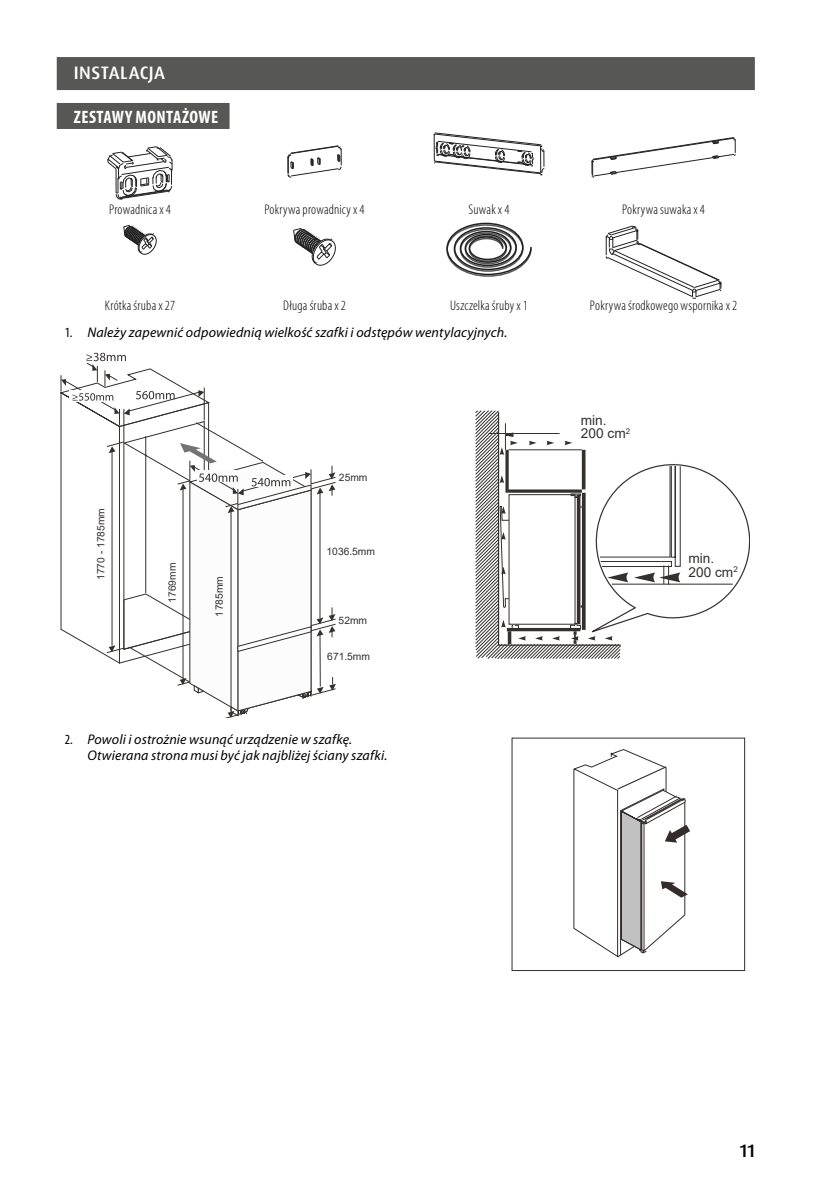
<style>
.page{position:relative;width:840px;height:1191px;background:#fff}
.page>*{position:absolute;margin:0;border:0;box-sizing:border-box;transform-origin:0 0}
.t1{font:700 condensed 18px "Myriad Pro";letter-spacing:.02em;color:#fff}
.t2{font:500 18px "Dax Pro";letter-spacing:.025em;color:#fff}
.t3{font:500 18px "Dax Pro";color:#000}
.t4{font:italic 14px/16px "Myriad Pro";letter-spacing:.01em;color:#000}
.t5{font:300 condensed 14px "Myriad Pro";letter-spacing:.015em;color:#000}
.t6{font:13.6px/13.6px "Arial";color:#33302e}
.t7{font:10.2px "Arial";color:#33302e}
.s1{font-style:normal;font-stretch:condensed}
</style>
<div class="page">
<div style="left:57px;top:57px;width:697px;height:33px;background:#575756"></div>
<div style="left:57px;top:103px;width:172px;height:26px;background:#575756"></div>
<svg style="left:107px;top:146px;width:66px;height:54px"></svg>
<svg style="left:287px;top:145px;width:55px;height:33px"></svg>
<svg style="left:433px;top:132px;width:112px;height:44px"></svg>
<svg style="left:591px;top:137px;width:145px;height:41px"></svg>
<svg style="left:123px;top:224px;width:34px;height:31px"></svg>
<svg style="left:293px;top:228px;width:43px;height:38px"></svg>
<svg style="left:446px;top:223px;width:85px;height:54px"></svg>
<svg style="left:605px;top:225px;width:117px;height:74px"></svg>
<svg style="left:475px;top:410px;width:274px;height:249px"></svg>
<svg style="left:61px;top:353px;width:275px;height:365px"></svg>
<svg style="left:573px;top:749px;width:116px;height:209px"></svg>
<p class="t2" style="left:74px;top:61px;width:93px">INSTALACJA</p>
<p class="t1" style="left:74px;top:107px;width:146px">ZESTAWY MONTAŻOWE</p>
<p class="t5" style="left:109px;top:201px;width:63px">Prowadnica x 4</p>
<p class="t5" style="left:264px;top:201px;width:102px">Pokrywa prowadnicy x 4</p>
<p class="t5" style="left:468px;top:201px;width:42px">Suwak x 4</p>
<p class="t5" style="left:621px;top:201px;width:84px">Pokrywa suwaka x 4</p>
<p class="t5" style="left:105px;top:298px;width:72px">Krótka śruba x 27</p>
<p class="t5" style="left:283px;top:298px;width:64px">Długa śruba x 2</p>
<p class="t5" style="left:450px;top:298px;width:79px">Uszczelka śruby x 1</p>
<p class="t5" style="left:589px;top:298px;width:149px">Pokrywa środkowego wspornika x 2</p>
<p class="t4" style="left:65px;top:324px;width:444px"><span class="s1">1.</span> Należy zapewnić odpowiednią wielkość szafki i odstępów wentylacyjnych.</p>
<p class="t7" style="left:94px;top:580px;width:73px;rotate:-90deg">1770 - 1785mm</p>
<p class="t7" style="left:165px;top:602px;width:41px;rotate:-90deg">1769mm</p>
<p class="t7" style="left:212px;top:616px;width:42px;rotate:-90deg">1785mm</p>
<p class="t7" style="left:339px;top:470px;width:30px">25mm</p>
<p class="t7" style="left:326px;top:544px;width:50px">1036.5mm</p>
<p class="t7" style="left:338px;top:613px;width:30px">52mm</p>
<p class="t7" style="left:327px;top:649px;width:44px">671.5mm</p>
<p class="t4" style="left:87px;top:732px;width:301px;text-indent:-23px"><span class="s1">2.</span> Powoli i ostrożnie wsunąć urządzenie w szafkę.<br>Otwierana strona musi być jak najbliżej ściany szafki.</p>
<p class="t6" style="left:580px;top:413px;width:51px">min.<br>200 cm<sup>2</sup></p>
<p class="t6" style="left:688px;top:551px;width:51px">min.<br>200 cm<sup>2</sup></p>
<p class="t3" style="left:739px;top:1139px;width:17px">11</p>
</div>
